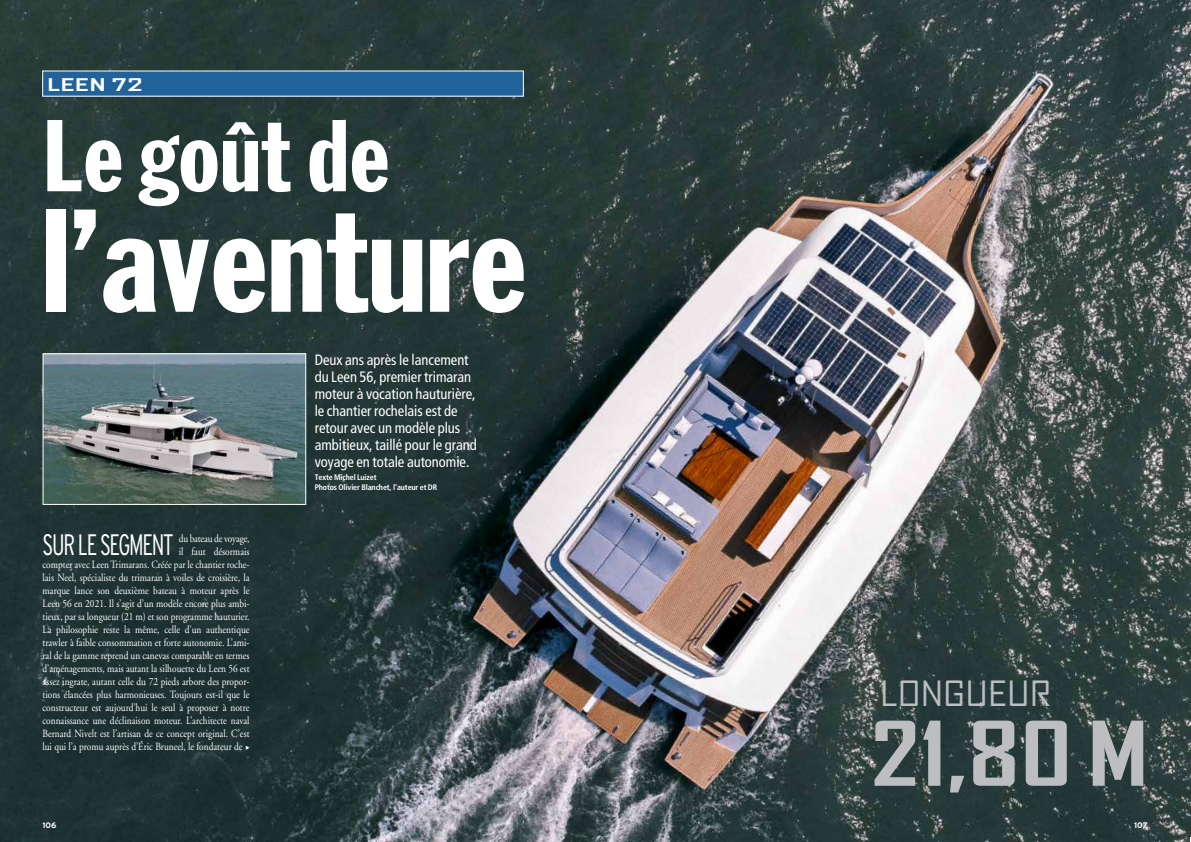
<style>
.page{position:relative;width:1191px;height:842px;background:#fff}
.page>*{position:absolute;margin:0;border:0;box-sizing:border-box;transform-origin:0 0}
.t1{font:143.6px "Franklin Gothic Extra Cond";color:#fff;scale:1.15 1}
.t2{font:100.1px "Franklin Gothic Extra Cond";color:#fff;scale:1.15 1}
.t3{font:700 85.3px "Agency FB";color:#bcbec0;scale:1.28 1}
.t4{font:expanded 33.4px "Agency FB";color:#bcbec0;scale:.94 1}
.t5{font:300 condensed 29.6px "Interstate";letter-spacing:-.05em;color:#fff;scale:.85 1}
.t6{font:700 expanded 16.8px "Agency FB";letter-spacing:.035em;color:#fff;scale:1.25 1}
.t7{font:condensed 15px/17px "Frutiger";color:#fff}
.t8{font:11px "Adobe Garamond LT";color:#fff;scale:.85 1}
.t9{font:11px "Adobe Garamond LT";letter-spacing:-.02em;color:#fff;scale:.85 1}
.t10{font:700 condensed 8px/10px "Frutiger";letter-spacing:-.015em;color:#fff}
.t11{font:700 8px "Interstate";color:#fff}
</style>
<div class="page">
<img style="left:0;top:0;width:1191px;height:842px">
<div style="left:43px;top:71px;width:480px;height:25px;background:#22629b"></div>
<img style="left:45px;top:355px;width:259px;height:148px">
<div style="left:43px;top:353px;width:263px;height:152px;border:1px solid #fff"></div>
<svg style="left:246px;top:746px;width:4px;height:4px"></svg>
<h3 class="t6" style="left:47px;top:75px;width:78px">LEEN 72</h3>
<h2 class="t2" style="left:43px;top:103px;width:303px">Le goût de</h2>
<h1 class="t1" style="left:43px;top:185px;width:422px">l’aventure</h1>
<h3 class="t5" style="left:43px;top:528px;width:156px">SUR LE SEGMENT</h3>
<p class="t9" style="left:179px;top:532px;width:85px">du bateau de voyage,</p>
<p class="t8" style="left:179px;top:545px;width:85px">il faut désormais</p>
<p class="t8" style="left:43px;top:558px;width:245px">compter avec Leen Trimarans. Créée par le chantier roche-</p>
<p class="t8" style="left:43px;top:571px;width:245px">lais Neel, spécialiste du trimaran à voiles de croisière, la</p>
<p class="t8" style="left:43px;top:584px;width:245px">marque lance son deuxième bateau à moteur après le</p>
<p class="t8" style="left:43px;top:597px;width:245px">Leen 56 en 2021. Il s’agit d’un modèle encore plus ambi-</p>
<p class="t8" style="left:43px;top:610px;width:245px">tieux, par sa longueur (21 m) et son programme hauturier.</p>
<p class="t8" style="left:43px;top:623px;width:245px">La philosophie reste la même, celle d’un authentique</p>
<p class="t8" style="left:43px;top:636px;width:245px">trawler à faible consommation et forte autonomie. L’ami-</p>
<p class="t8" style="left:43px;top:649px;width:245px">ral de la gamme reprend un canevas comparable en termes</p>
<p class="t8" style="left:43px;top:662px;width:245px">d’aménagements, mais autant la silhouette du Leen 56 est</p>
<p class="t8" style="left:43px;top:675px;width:245px">assez ingrate, autant celle du 72 pieds arbore des propor-</p>
<p class="t8" style="left:43px;top:688px;width:245px">tions élancées plus harmonieuses. Toujours est-il que le</p>
<p class="t8" style="left:43px;top:701px;width:245px">constructeur est aujourd’hui le seul à proposer à notre</p>
<p class="t8" style="left:43px;top:714px;width:245px">connaissance une déclinaison moteur. L’architecte naval</p>
<p class="t8" style="left:43px;top:727px;width:245px">Bernard Nivelt est l’artisan de ce concept original. C’est</p>
<p class="t8" style="left:43px;top:740px;width:237px">lui qui l’a promu auprès d’Éric Bruneel, le fondateur de</p>
<h3 class="t7" style="left:315px;top:351px;width:164px">Deux ans après le lancement du Leen 56, premier trimaran moteur à vocation hauturière, le chantier rochelais est de retour avec un modèle plus ambitieux, taillé pour le grand voyage en totale autonomie.</h3>
<p class="t10" style="left:315px;top:472px;width:124px">Texte Michel Luizet<br>Photos Olivier Blanchet, l’auteur et DR</p>
<h3 class="t4" style="left:880px;top:675px;width:184px">LONGUEUR</h3>
<h3 class="t3" style="left:871px;top:706px;width:218px">21,80 M</h3>
<p class="t11" style="left:43px;top:820px;width:15px">106</p>
<p class="t11" style="left:1134px;top:820px;width:15px">107</p>
</div>
